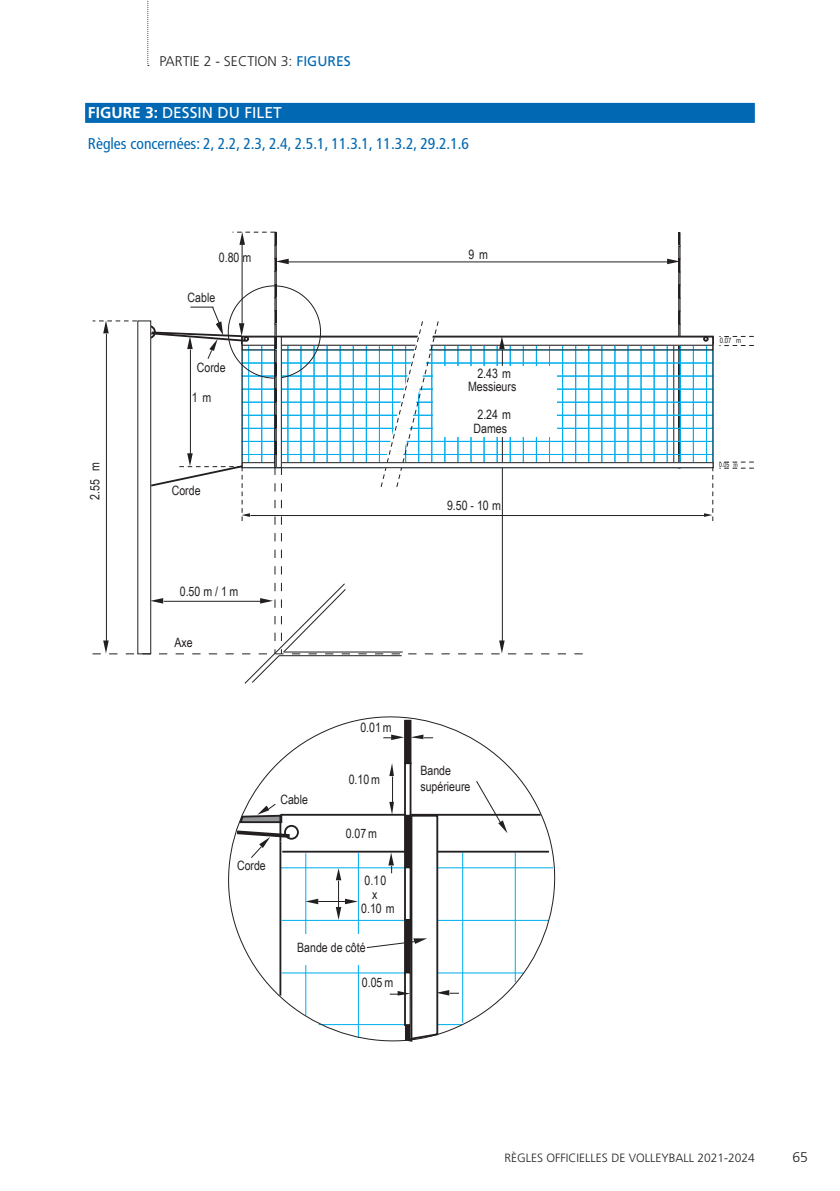
<style>
.page{position:relative;width:840px;height:1191px;background:#fff}
.page>*{position:absolute;margin:0;border:0;box-sizing:border-box;transform-origin:0 0}
.t1{font:condensed 15.6px "Frutiger";color:#0168b3}
.t2{font:15.6px "Frutiger LT Std";color:#fff}
.t3{font:300 14px "Frutiger LT Std";color:#231f20}
.t4{font:13px/13.8px "Arial Narrow";color:#231f20;text-align:center}
.t5{font:300 12px "Frutiger LT Std";color:#231f20}
.t6{font:7.4px "Arial Narrow";color:#231f20}
.t7{font:6.4px "Arial Narrow";color:#231f20}
.s1{font-weight:400;color:#0168b3}
.s2{font-family:"Frutiger";font-weight:700}
</style>
<div class="page">
<svg style="left:147px;top:0;width:2px;height:66px"></svg>
<div style="left:85px;top:103px;width:669px;height:20px;background:#0168b3"></div>
<div style="left:241px;top:441px;width:472px;height:14px;border:1px solid #00aeef"></div>
<div style="left:241px;top:428px;width:472px;height:14px;border:1px solid #00aeef"></div>
<div style="left:241px;top:415px;width:472px;height:14px;border:1px solid #00aeef"></div>
<div style="left:241px;top:402px;width:472px;height:14px;border:1px solid #00aeef"></div>
<div style="left:241px;top:388px;width:472px;height:15px;border:1px solid #00aeef"></div>
<div style="left:241px;top:375px;width:472px;height:15px;border:1px solid #00aeef"></div>
<div style="left:241px;top:362px;width:472px;height:14px;border:1px solid #00aeef"></div>
<div style="left:692px;top:336px;width:14px;height:132px;border:1px solid #00aeef"></div>
<div style="left:653px;top:336px;width:14px;height:132px;border:1px solid #00aeef"></div>
<div style="left:640px;top:336px;width:14px;height:132px;border:1px solid #00aeef"></div>
<div style="left:614px;top:336px;width:14px;height:132px;border:1px solid #00aeef"></div>
<div style="left:601px;top:336px;width:14px;height:132px;border:1px solid #00aeef"></div>
<div style="left:588px;top:336px;width:14px;height:132px;border:1px solid #00aeef"></div>
<div style="left:575px;top:336px;width:14px;height:132px;border:1px solid #00aeef"></div>
<div style="left:679px;top:336px;width:14px;height:132px;border:1px solid #00aeef"></div>
<div style="left:242px;top:337px;width:470px;height:8px;background:#fff"></div>
<div style="left:241px;top:336px;width:472px;height:10px;border:1px solid #231f20"></div>
<svg style="left:702px;top:336px;width:6px;height:6px"></svg>
<svg style="left:703px;top:468px;width:10px;height:54px"></svg>
<hr style="left:250px;top:515px;width:454px;height:1px;background:#231f20">
<svg style="left:666px;top:232px;width:14px;height:230px"></svg>
<hr style="left:284px;top:261px;width:386px;height:1px;background:#231f20">
<svg style="left:228px;top:716px;width:328px;height:323px"></svg>
<hr style="left:280px;top:814px;width:260px;height:1px;background:#231f20">
<hr style="left:279px;top:814px;width:2px;height:27px;background:#231f20">
<div style="left:405px;top:720px;width:5px;height:43px;background:#231f20"></div>
<hr style="left:279px;top:841px;width:2px;height:154px;background:#231f20">
<hr style="left:282px;top:850px;width:266px;height:2px;background:#231f20">
<div style="left:404px;top:720px;width:7px;height:44px;border:2px solid #231f20"></div>
<svg style="left:366px;top:763px;width:92px;height:279px"></svg>
<div style="left:242px;top:463px;width:470px;height:5px;background:#fff"></div>
<div style="left:242px;top:462px;width:471px;height:6px;border:1px solid #231f20"></div>
<svg style="left:719px;top:345px;width:34px;height:1px"></svg>
<svg style="left:719px;top:462px;width:34px;height:7px"></svg>
<svg style="left:719px;top:336px;width:34px;height:1px"></svg>
<svg style="left:92px;top:232px;width:490px;height:451px"></svg>
<p class="t3" style="left:159px;top:53px;width:193px">PARTIE 2 - SECTION 3: <span class="s1">FIGURES</span></p>
<p class="t2" style="left:88px;top:104px;width:195px"><span class="s2">FIGURE 3:</span> DESSIN DU FILET</p>
<p class="t1" style="left:88px;top:135px;width:382px">Règles concernées: 2, 2.2, 2.3, 2.4, 2.5.1, 11.3.1, 11.3.2, 29.2.1.6</p>
<p class="t4" style="left:87px;top:500px;width:39px;rotate:-90deg">2.55 m</p>
<p class="t4" style="left:219px;top:250px;width:34px">0.80 m</p>
<p class="t4" style="left:187px;top:290px;width:29px">Cable</p>
<p class="t4" style="left:197px;top:359px;width:30px">Corde</p>
<p class="t4" style="left:192px;top:390px;width:21px">1 m</p>
<p class="t4" style="left:172px;top:483px;width:30px">Corde</p>
<p class="t4" style="left:468px;top:247px;width:21px">9 m</p>
<p class="t4" style="left:468px;top:366px;width:50px">2.43 m<br>Messieurs</p>
<p class="t4" style="left:473px;top:407px;width:39px;text-align:left">2.24 m<br>Dames</p>
<p class="t4" style="left:447px;top:498px;width:55px">9.50 - 10 m</p>
<p class="t4" style="left:180px;top:584px;width:60px">0.50 m / 1 m</p>
<p class="t4" style="left:174px;top:635px;width:20px">Axe</p>
<p class="t4" style="left:360px;top:720px;width:33px">0.01 m</p>
<p class="t4" style="left:237px;top:857px;width:30px">Corde</p>
<p class="t4" style="left:280px;top:792px;width:29px">Cable</p>
<p class="t4" style="left:348px;top:772px;width:33px">0.10 m</p>
<p class="t4" style="left:345px;top:826px;width:33px">0.07 m</p>
<p class="t4" style="left:361px;top:873px;width:35px">0.10<br>x<br>0.10 m</p>
<p class="t4" style="left:297px;top:940px;width:70px">Bande de côté</p>
<p class="t4" style="left:361px;top:975px;width:33px">0.05 m</p>
<p class="t4" style="left:420px;top:762px;width:51px;line-height:15.4px;text-align:left">Bande supérieure</p>
<p class="t6" style="left:719px;top:335px;width:23px">0.07 m</p>
<p class="t7" style="left:718px;top:460px;width:20px">0.05 m</p>
<p class="t5" style="left:504px;top:1151px;width:252px">RÈGLES OFFICIELLES DE VOLLEYBALL 2021-2024</p>
<p class="t3" style="left:792px;top:1149px;width:17px">65</p>
</div>
